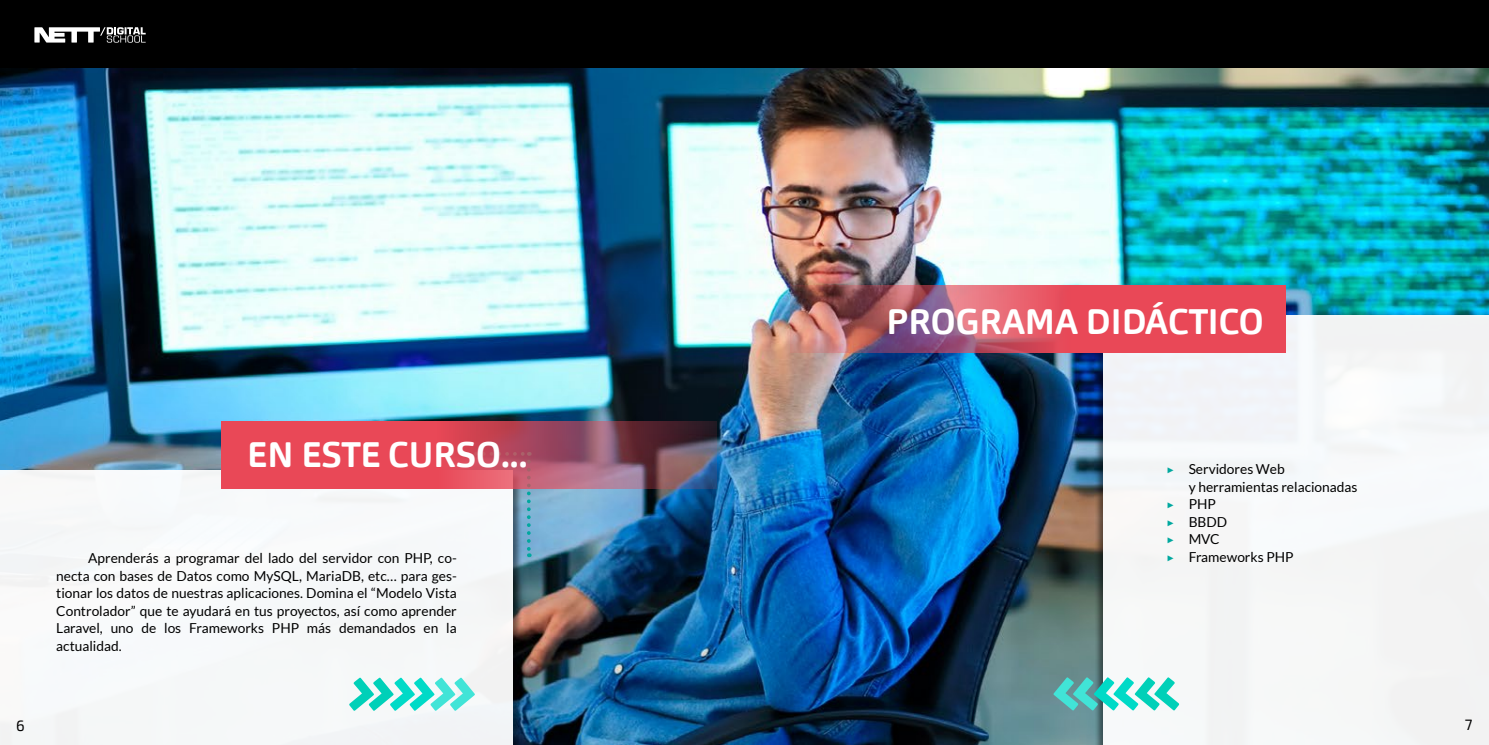
<style>
.page{position:relative;width:1489px;height:745px;background:#fff}
.page>*{position:absolute;margin:0;border:0;box-sizing:border-box;transform-origin:0 0}
.t1{font:700 35.25px "Carnas";color:#fff}
.t2{font:15px "Exo 2";color:#000}
.t3{font:13.75px/17.5px "Lato";color:#000;text-align:justify}
.s1{font-family:"Montserrat";font-weight:100;color:#00a89f}
</style>
<div class="page">
<img style="left:0;top:68px;width:1488px;height:676px">
<div style="left:0;top:470px;width:512px;height:274px;background:#f6f8f9"></div>
<div style="left:1102px;top:315px;width:386px;height:429px;background:#f5f6f7"></div>
<svg style="left:349px;top:677px;width:126px;height:33px"></svg>
<svg style="left:527px;top:488px;width:3px;height:68px"></svg>
<svg style="left:221px;top:421px;width:495px;height:67px;background:#bd4c5d"></svg>
<img style="left:790px;top:285px;width:495px;height:67px">
<svg style="left:1053px;top:677px;width:125px;height:33px"></svg>
<div style="left:0;top:0;width:1488px;height:68px;background:#000"></div>
<svg style="left:34px;top:27px;width:112px;height:16px"></svg>
<h1 class="t1" style="left:247px;top:432px;width:282px">EN ESTE CURSO...</h1>
<h1 class="t1" style="left:886px;top:299px;width:378px">PROGRAMA DIDÁCTICO</h1>
<p class="t3" style="left:1166px;top:460px;width:120px"><span class="s1">▶</span> Servidores Web</p>
<p class="t3" style="left:1188px;top:477px;width:170px">y herramientas relacionadas</p>
<p class="t3" style="left:1166px;top:495px;width:51px"><span class="s1">▶</span> PHP</p>
<p class="t3" style="left:1166px;top:512px;width:62px"><span class="s1">▶</span> BBDD</p>
<p class="t3" style="left:1166px;top:530px;width:55px"><span class="s1">▶</span> MVC</p>
<p class="t3" style="left:88px;top:549px;width:370px">Aprenderás a programar del lado del servidor con PHP, co-</p>
<p class="t3" style="left:1166px;top:547px;width:129px"><span class="s1">▶</span> Frameworks PHP</p>
<p class="t3" style="left:56px;top:566px;width:402px">necta con bases de Datos como MySQL, MariaDB, etc… para ges&shy;tionar los datos de nuestras aplicaciones. Domina el “Modelo Vista Controlador” que te ayudará en tus proyectos, así como aprender Laravel, uno de los Frameworks PHP más demandados en la actualidad.</p>
<p class="t2" style="left:16px;top:714px;width:10px">6</p>
<p class="t2" style="left:1464px;top:713px;width:9px">7</p>
</div>
